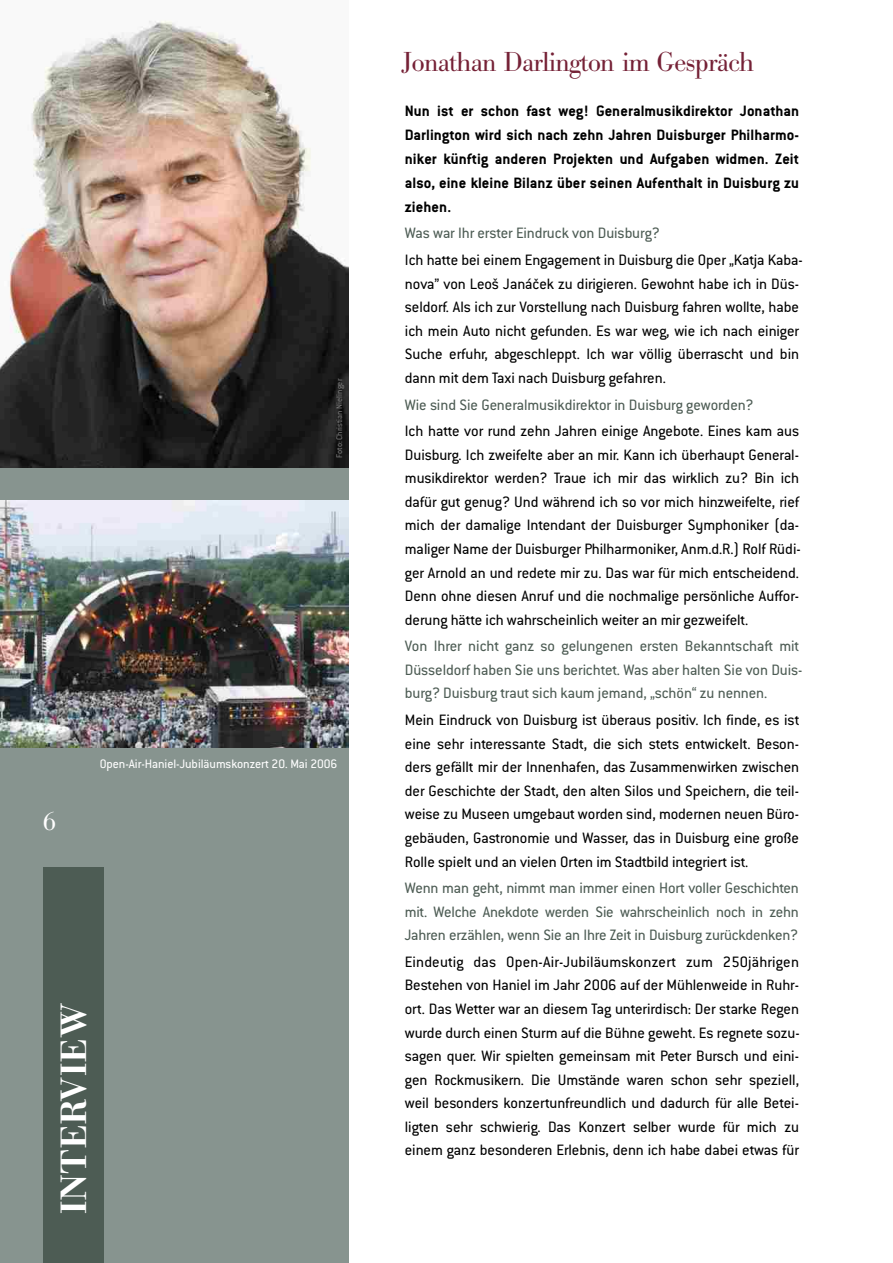
<style>
.page{position:relative;width:893px;height:1263px;background:#fff}
.page>*{position:absolute;margin:0;border:0;box-sizing:border-box;transform-origin:0 0}
.t1{font:700 36px "Bodoni Antiqua";letter-spacing:.01em;color:#fff}
.t2{font:27px "Bodoni Antiqua";letter-spacing:-.025em;color:#752136}
.t3{font:25.5px "Bodoni Antiqua";color:#fff}
.t4{font:16.5px/23.5px "Conduit";color:#000;text-align:justify}
.t5{font:16.5px/23.5px "Conduit";color:#4d5c54}
.t6{font:700 16.5px/23.9px "Conduit";color:#000;text-align:justify}
.t7{font:13.5px "Conduit";color:#fff}
.t8{font:9px "Conduit";color:#7d7d7d}
</style>
<div class="page">
<div style="left:0;top:0;width:349px;height:1263px;background:#87948f"></div>
<div style="left:43px;top:868px;width:61px;height:395px;background:#4d5c54"></div>
<img style="left:0;top:0;width:349px;height:468px">
<img style="left:0;top:500px;width:349px;height:248px">
<p class="t8" style="left:335px;top:457px;width:80px;rotate:-90deg">Foto: Christian Nielinger</p>
<h3 class="t3" style="left:43px;top:807px;width:15px">6</h3>
<p class="t7" style="left:100px;top:758px;width:239px">Open-Air-Haniel-Jubiläumskonzert 20. Mai 2006</p>
<h1 class="t1" style="left:53px;top:1214px;width:214px;rotate:-90deg">INTERVIEW</h1>
<h2 class="t2" style="left:402px;top:47px;width:354px">Jonathan Darlington im Gespräch</h2>
<p class="t6" style="left:405px;top:100px;width:396px">Nun ist er schon fast weg! Generalmusikdirektor Jonathan Darlington wird sich nach zehn Jahren Duisburger Philharmo&shy;niker künftig anderen Projekten und Aufgaben widmen. Zeit also, eine kleine Bilanz über seinen Aufenthalt in Duisburg zu ziehen.</p>
<p class="t5" style="left:405px;top:222px;width:256px">Was war Ihr erster Eindruck von Duisburg?</p>
<p class="t4" style="left:405px;top:249px;width:399px;text-align:left">Ich hatte bei einem Engagement in Duisburg die Oper „Katja Kaba&shy;nova” von Leoš Janáček zu dirigieren. Gewohnt habe ich in Düs&shy;seldorf. Als ich zur Vorstellung nach Duisburg fahren wollte, habe ich mein Auto nicht gefunden. Es war weg, wie ich nach einiger Suche erfuhr, abgeschleppt. Ich war völlig überrascht und bin dann mit dem Taxi nach Duisburg gefahren.</p>
<p class="t4" style="left:405px;top:420px;width:397px">Ich hatte vor rund zehn Jahren einige Angebote. Eines kam aus Duisburg. Ich zweifelte aber an mir. Kann ich überhaupt General&shy;musikdirektor werden? Traue ich mir das wirklich zu? Bin ich dafür gut genug? Und während ich so vor mich hinzweifelte, rief mich der damalige Intendant der Duisburger Symphoniker (da&shy;maliger Name der Duisburger Philharmoniker, Anm.d.R.) Rolf Rüdi&shy;ger Arnold an und redete mir zu. Das war für mich entscheidend.<br>Denn ohne diesen Anruf und die nochmalige persönliche Auffor&shy;derung hätte ich wahrscheinlich weiter an mir gezweifelt.</p>
<p class="t5" style="left:405px;top:393px;width:350px">Wie sind Sie Generalmusikdirektor in Duisburg geworden?</p>
<p class="t5" style="left:405px;top:635px;width:399px">Von Ihrer nicht ganz so gelungenen ersten Bekanntschaft mit<br>Düsseldorf haben Sie uns berichtet. Was aber halten Sie von Duis&shy;burg? Duisburg traut sich kaum jemand, „schön“ zu nennen.</p>
<p class="t4" style="left:405px;top:709px;width:396px">Mein Eindruck von Duisburg ist überaus positiv. Ich finde, es ist eine sehr interessante Stadt, die sich stets entwickelt. Beson&shy;ders gefällt mir der Innenhafen, das Zusammenwirken zwischen der Geschichte der Stadt, den alten Silos und Speichern, die teil&shy;weise zu Museen umgebaut worden sind, modernen neuen Büro&shy;gebäuden, Gastronomie und Wasser, das in Duisburg eine große Rolle spielt und an vielen Orten im Stadtbild integriert ist.</p>
<p class="t5" style="left:405px;top:877px;width:396px;text-align:justify">Wenn man geht, nimmt man immer einen Hort voller Geschichten mit. Welche Anekdote werden Sie wahrscheinlich noch in zehn Jahren erzählen, wenn Sie an Ihre Zeit in Duisburg zurückdenken?</p>
<p class="t4" style="left:405px;top:951px;width:397px">Eindeutig das Open-Air-Jubiläumskonzert zum 250jährigen Bestehen von Haniel im Jahr 2006 auf der Mühlenweide in Ruhr&shy;ort. Das Wetter war an diesem Tag unterirdisch: Der starke Regen wurde durch einen Sturm auf die Bühne geweht. Es regnete sozu&shy;sagen quer. Wir spielten gemeinsam mit Peter Bursch und eini&shy;gen Rockmusikern. Die Umstände waren schon sehr speziell, weil besonders konzertunfreundlich und dadurch für alle Betei&shy;ligten sehr schwierig. Das Konzert selber wurde für mich zu einem ganz besonderen Erlebnis, denn ich habe dabei etwas für</p>
</div>
